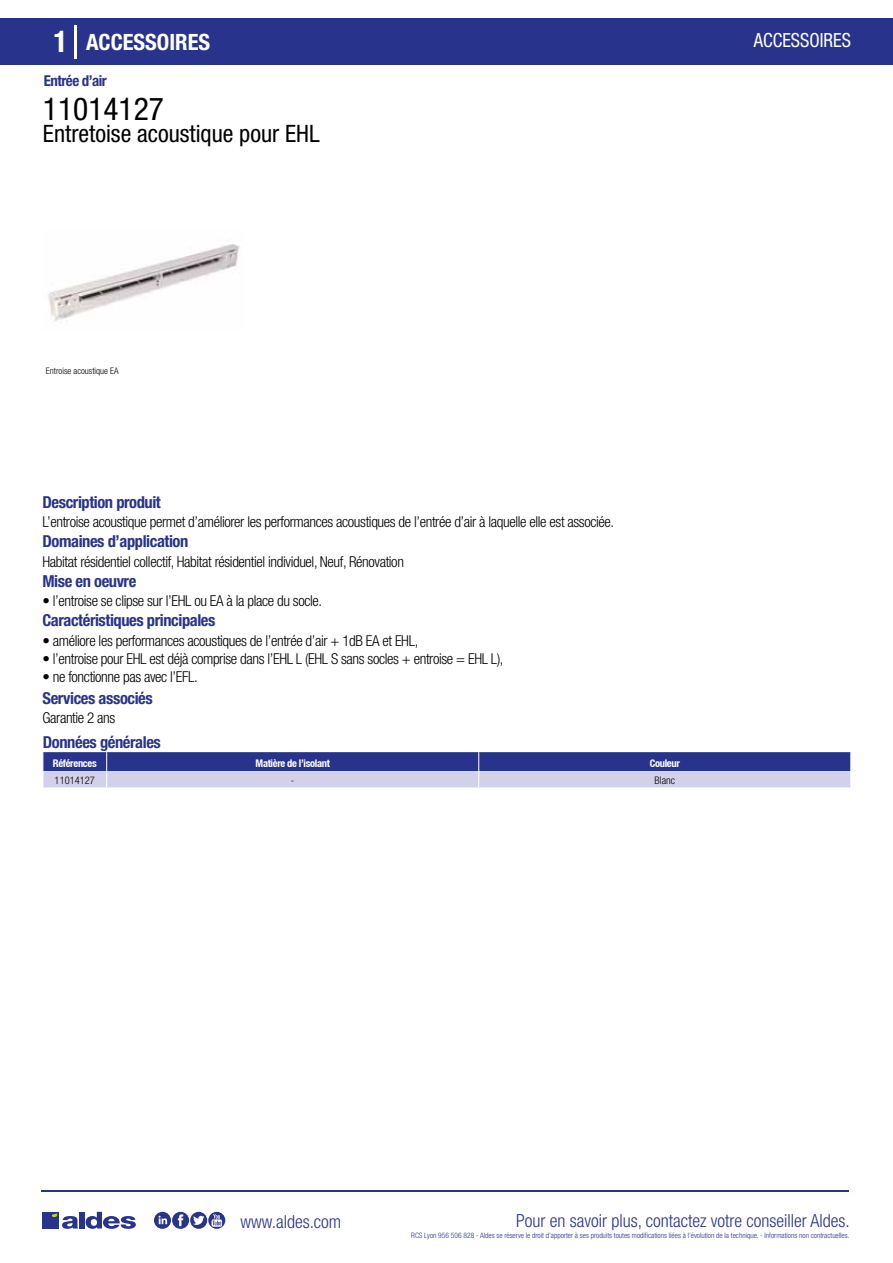
<style>
.page{position:relative;width:893px;height:1263px;background:#fff}
.page>*{position:absolute;margin:0;border:0;box-sizing:border-box;transform-origin:0 0}
.t1{font:condensed 31.5px "Helvetica Neue LT Std";color:#000}
.t2{font:condensed 24px "Helvetica Neue LT Std";color:#000}
.t3{font:700 condensed 22.5px "Helvetica Neue LT Std";color:#fff}
.t4{font:condensed 19.5px "Helvetica Neue LT Std";color:#fff;scale:.95 1}
.t5{font:300 condensed 18px "Helvetica Neue";color:#28348b}
.t6{font:700 condensed 16.5px "Helvetica Neue LT Std";letter-spacing:-.025em;color:#28348b}
.t7{font:300 condensed 15px "Helvetica Neue LT Std";letter-spacing:-.025em;color:#000}
.t8{font:700 condensed 15px "Helvetica Neue LT Std";letter-spacing:-.035em;color:#28348b}
.t9{font:700 condensed 10.5px "Helvetica Neue";letter-spacing:-.03em;color:#fff}
.t10{font:300 condensed 10.5px "Helvetica Neue";color:#000}
.t11{font:300 condensed 9px "Helvetica Neue";color:#000}
.t12{font:300 condensed 7.5px "Helvetica Neue";color:#28348b}
.s1{font-size:30px}
</style>
<div class="page">
<div style="left:0;top:18px;width:893px;height:46px;background:#28348b"></div>
<hr style="left:74px;top:25px;width:2px;height:33px;background:#fff">
<img style="left:48px;top:244px;width:192px;height:78px">
<svg style="left:43px;top:752px;width:808px;height:36px;background:#7a80b8"></svg>
<hr style="left:41px;top:1190px;width:808px;height:1px;background:#28348b">
<svg style="left:154px;top:1212px;width:71px;height:17px"></svg>
<div style="left:42px;top:1212px;width:17px;height:16px;background:#28348b"></div>
<div style="left:79px;top:1212px;width:5px;height:16px;background:#28348b"></div>
<svg style="left:86px;top:1212px;width:50px;height:17px"></svg>
<svg style="left:52px;top:1213px;width:26px;height:16px"></svg>
<h3 class="t3" style="left:54px;top:28px;width:158px"><span class="s1">1</span> ACCESSOIRES</h3>
<h3 class="t4" style="left:754px;top:29px;width:104px">ACCESSOIRES</h3>
<p class="t8" style="left:44px;top:71px;width:65px">Entrée d’air</p>
<h1 class="t1" style="left:43px;top:91px;width:122px">11014127</h1>
<h2 class="t2" style="left:43px;top:120px;width:278px">Entretoise acoustique pour EHL</h2>
<p class="t11" style="left:46px;top:365px;width:74px">Entroise acoustique EA</p>
<p class="t6" style="left:43px;top:492px;width:120px">Description produit</p>
<p class="t6" style="left:43px;top:531px;width:147px">Domaines d’application</p>
<p class="t6" style="left:43px;top:571px;width:95px">Mise en oeuvre</p>
<p class="t7" style="left:43px;top:513px;width:573px">L’entroise acoustique permet d’améliorer les performances acoustiques de l’entrée d’air à laquelle elle est associée.</p>
<p class="t7" style="left:43px;top:553px;width:363px">Habitat résidentiel collectif, Habitat résidentiel individuel, Neuf, Rénovation</p>
<p class="t7" style="left:43px;top:592px;width:281px">• l’entroise se clipse sur l’EHL ou EA à la place du socle.</p>
<p class="t6" style="left:43px;top:610px;width:174px">Caractéristiques principales</p>
<p class="t7" style="left:43px;top:632px;width:377px">• améliore les performances acoustiques de l’entrée d’air + 1dB EA et EHL,</p>
<p class="t7" style="left:43px;top:650px;width:462px">• l’entroise pour EHL est déjà comprise dans l’EHL L (EHL S sans socles + entroise = EHL L),</p>
<p class="t7" style="left:43px;top:668px;width:157px">• ne fonctionne pas avec l’EFL.</p>
<p class="t6" style="left:43px;top:688px;width:112px">Services associés</p>
<p class="t7" style="left:43px;top:709px;width:74px">Garantie 2 ans</p>
<p class="t6" style="left:43px;top:732px;width:119px">Données générales</p>
<p class="t9" style="left:53px;top:756px;width:45px">Références</p>
<p class="t9" style="left:256px;top:756px;width:76px">Matière de l’isolant</p>
<p class="t9" style="left:650px;top:756px;width:32px">Couleur</p>
<p class="t10" style="left:55px;top:774px;width:42px">11014127</p>
<p class="t10" style="left:291px;top:774px;width:5px">-</p>
<p class="t10" style="left:654px;top:774px;width:22px">Blanc</p>
<p class="t5" style="left:240px;top:1211px;width:102px">www.aldes.com</p>
<p class="t5" style="left:516px;top:1211px;width:335px">Pour en savoir plus, contactez votre conseiller Aldes.</p>
<p class="t12" style="left:411px;top:1230px;width:440px">RCS Lyon 956 506 828 - Aldes se réserve le droit d’apporter à ses produits toutes modifications liées à l’évolution de la technique. - Informations non contractuelles.</p>
</div>
